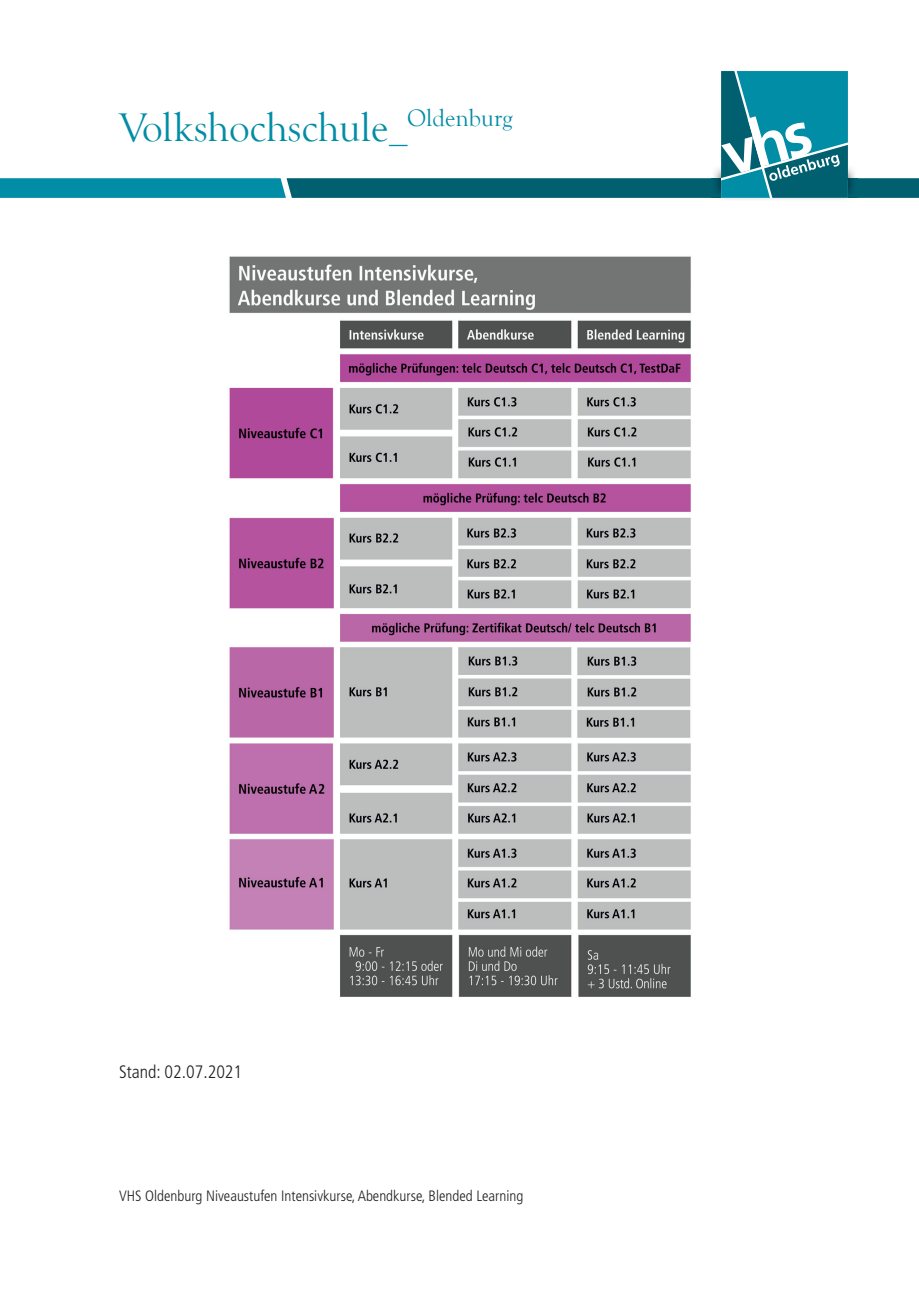
<style>
.page{position:relative;width:919px;height:1289px;background:#fff}
.page>*{position:absolute;margin:0;border:0;box-sizing:border-box;transform-origin:0 0}
.t1{font:41.1px "Goudy Old Style T";color:#008da5}
.t2{font:300 condensed 18px "Frutiger LT Std";color:#231f20}
.t3{font:300 condensed 15px "Frutiger LT Std";color:#231f20}
</style>
<div class="page">
<svg style="left:0;top:71px;width:918px;height:127px"></svg>
<img style="left:229px;top:256px;width:462px;height:741px">
<h1 class="t1" style="left:119px;top:105px;width:395px">Volkshochschule_<sup>Oldenburg</sup></h1>
<p class="t2" style="left:119px;top:1061px;width:125px">Stand: 02.07.2021</p>
<p class="t3" style="left:119px;top:1186px;width:405px">VHS Oldenburg Niveaustufen Intensivkurse, Abendkurse, Blended Learning</p>
</div>
